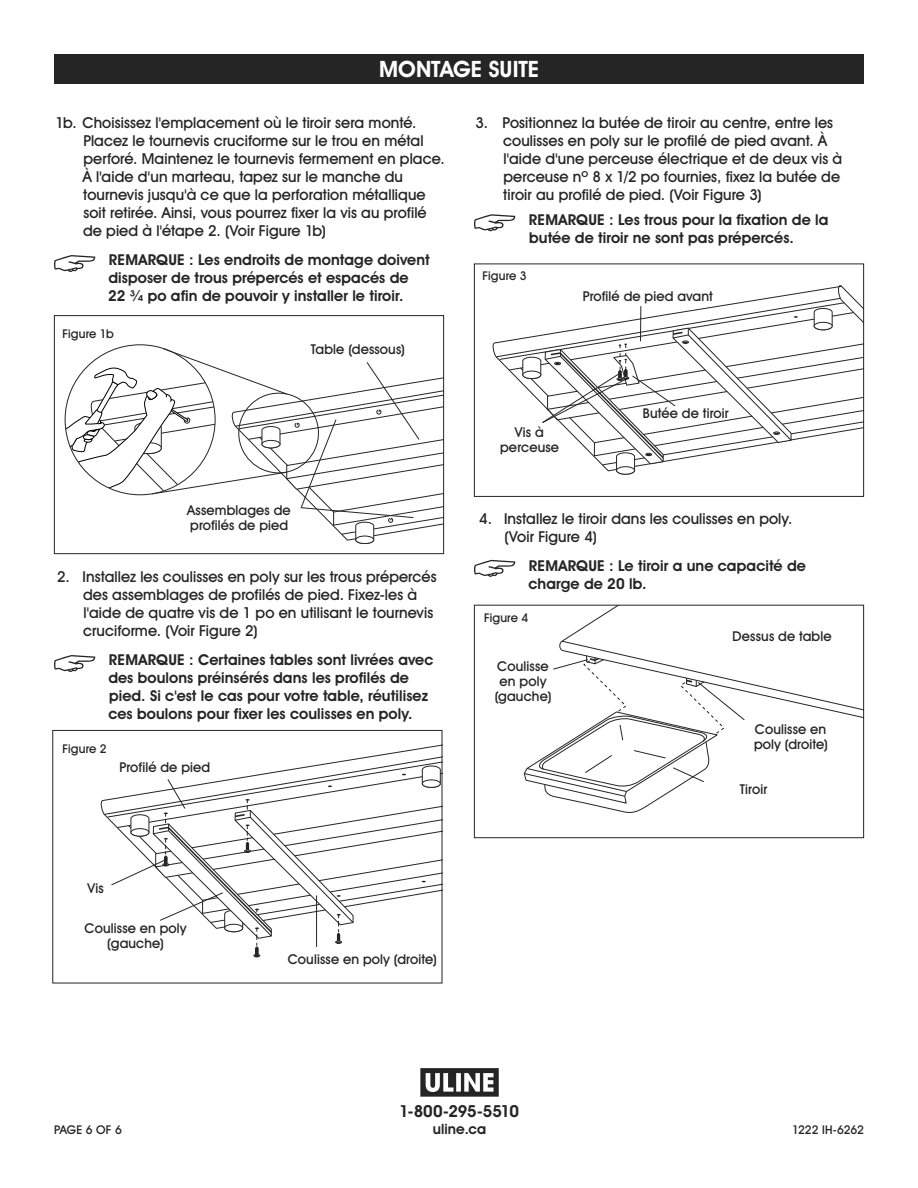
<style>
.page{position:relative;width:918px;height:1188px;background:#fff}
.page>*{position:absolute;margin:0;border:0;box-sizing:border-box;transform-origin:0 0}
.t1{font:700 22.5px "Uline Two Knine";color:#fff}
.t2{font:700 16.5px "Uline Two Knine";letter-spacing:-.015em;color:#252525}
.t3{font:15px/18px "Uline Two Knine";letter-spacing:.005em;color:#252525}
.t4{font:700 15px/18px "Uline Two Knine";letter-spacing:.005em;color:#252525}
.t5{font:700 14.25px "Uline Two Knine";letter-spacing:.01em;color:#252525}
.t6{font:13.5px/15px "Uline Two Knine";letter-spacing:.01em;color:#252525;text-align:center}
.t7{font:12px "Uline Two Knine";color:#252525}
.t8{font:12px "Uline Two Knine";letter-spacing:-.02em;color:#252525}
</style>
<div class="page">
<div style="left:54px;top:54px;width:810px;height:30px;background:#252525"></div>
<svg style="left:474px;top:214px;width:41px;height:17px"></svg>
<svg style="left:524px;top:605px;width:340px;height:209px"></svg>
<div style="left:474px;top:264px;width:390px;height:233px;border:1px solid #252525"></div>
<svg style="left:495px;top:281px;width:369px;height:194px"></svg>
<svg style="left:420px;top:1068px;width:79px;height:29px"></svg>
<div style="left:54px;top:315px;width:390px;height:239px;border:1px solid #252525"></div>
<svg style="left:65px;top:345px;width:379px;height:199px"></svg>
<div style="left:52px;top:730px;width:390px;height:253px;border:1px solid #252525"></div>
<svg style="left:103px;top:755px;width:339px;height:203px"></svg>
<hr style="left:316px;top:896px;width:1px;height:51px;background:#252525">
<svg style="left:474px;top:560px;width:41px;height:17px"></svg>
<svg style="left:54px;top:655px;width:41px;height:17px"></svg>
<svg style="left:54px;top:255px;width:41px;height:17px"></svg>
<h1 class="t1" style="left:379px;top:56px;width:161px">MONTAGE SUITE</h1>
<p class="t3" style="left:83px;top:114px;width:364px;text-indent:-27px">1b. Choisissez l'emplacement où le tiroir sera monté.<br>Placez le tournevis cruciforme sur le trou en métal perforé. Maintenez le tournevis fermement en place.<br>À l'aide d'un marteau, tapez sur le manche du tournevis jusqu'à ce que la perforation métallique soit retirée. Ainsi, vous pourrez fixer la vis au profilé de pied à l'étape 2. (Voir Figure 1b)</p>
<p class="t4" style="left:108px;top:251px;width:323px">REMARQUE : Les endroits de montage doivent disposer de trous prépercés et espacés de<br>22 ¾ po afin de pouvoir y installer le tiroir.</p>
<p class="t3" style="left:503px;top:114px;width:341px;text-indent:-28px">3. Positionnez la butée de tiroir au centre, entre les coulisses en poly sur le profilé de pied avant. À l'aide d'une perceuse électrique et de deux vis à perceuse nº 8 x 1/2 po fournies, fixez la butée de tiroir au profilé de pied. (Voir Figure 3)</p>
<p class="t4" style="left:529px;top:211px;width:301px">REMARQUE : Les trous pour la fixation de la butée de tiroir ne sont pas prépercés.</p>
<p class="t7" style="left:483px;top:269px;width:46px">Figure 3</p>
<p class="t6" style="left:583px;top:289px;width:132px">Profilé de pied avant</p>
<p class="t7" style="left:63px;top:326px;width:53px">Figure 1b</p>
<p class="t6" style="left:311px;top:342px;width:96px">Table (dessous)</p>
<p class="t6" style="left:187px;top:503px;width:105px;text-align:left">Assemblages de profilés de pied</p>
<p class="t3" style="left:83px;top:567px;width:355px;text-indent:-26px">2. Installez les coulisses en poly sur les trous prépercés des assemblages de profilés de pied. Fixez-les à l'aide de quatre vis de 1 po en utilisant le tournevis cruciforme. (Voir Figure 2)</p>
<p class="t4" style="left:108px;top:650px;width:327px">REMARQUE : Certaines tables sont livrées avec des boulons préinsérés dans les profilés de pied. Si c'est le cas pour votre table, réutilisez ces boulons pour fixer les coulisses en poly.</p>
<p class="t7" style="left:63px;top:741px;width:46px">Figure 2</p>
<p class="t6" style="left:120px;top:760px;width:92px">Profilé de pied</p>
<p class="t6" style="left:88px;top:881px;width:18px">Vis</p>
<p class="t6" style="left:85px;top:921px;width:104px">Coulisse en poly (gauche)</p>
<p class="t6" style="left:288px;top:951px;width:151px">Coulisse en poly (droite)</p>
<p class="t6" style="left:500px;top:424px;width:60px">Vis à perceuse</p>
<p class="t6" style="left:643px;top:406px;width:87px">Butée de tiroir</p>
<p class="t3" style="left:505px;top:509px;width:289px;text-indent:-25px">4. Installez le tiroir dans les coulisses en poly. (Voir Figure 4)</p>
<p class="t4" style="left:528px;top:556px;width:279px">REMARQUE : Le tiroir a une capacité de charge de 20 lb.</p>
<p class="t7" style="left:484px;top:610px;width:46px">Figure 4</p>
<p class="t6" style="left:733px;top:628px;width:101px">Dessus de table</p>
<p class="t6" style="left:495px;top:659px;width:58px">Coulisse en poly (gauche)</p>
<p class="t6" style="left:754px;top:721px;width:75px;text-align:left">Coulisse en poly (droite)</p>
<p class="t6" style="left:740px;top:782px;width:29px">Tiroir</p>
<p class="t2" style="left:399px;top:1101px;width:121px">1-800-295-5510</p>
<p class="t5" style="left:433px;top:1120px;width:55px">uline.ca</p>
<p class="t7" style="left:54px;top:1122px;width:69px">PAGE 6 OF 6</p>
<p class="t8" style="left:792px;top:1122px;width:73px">1222 IH-6262</p>
</div>
